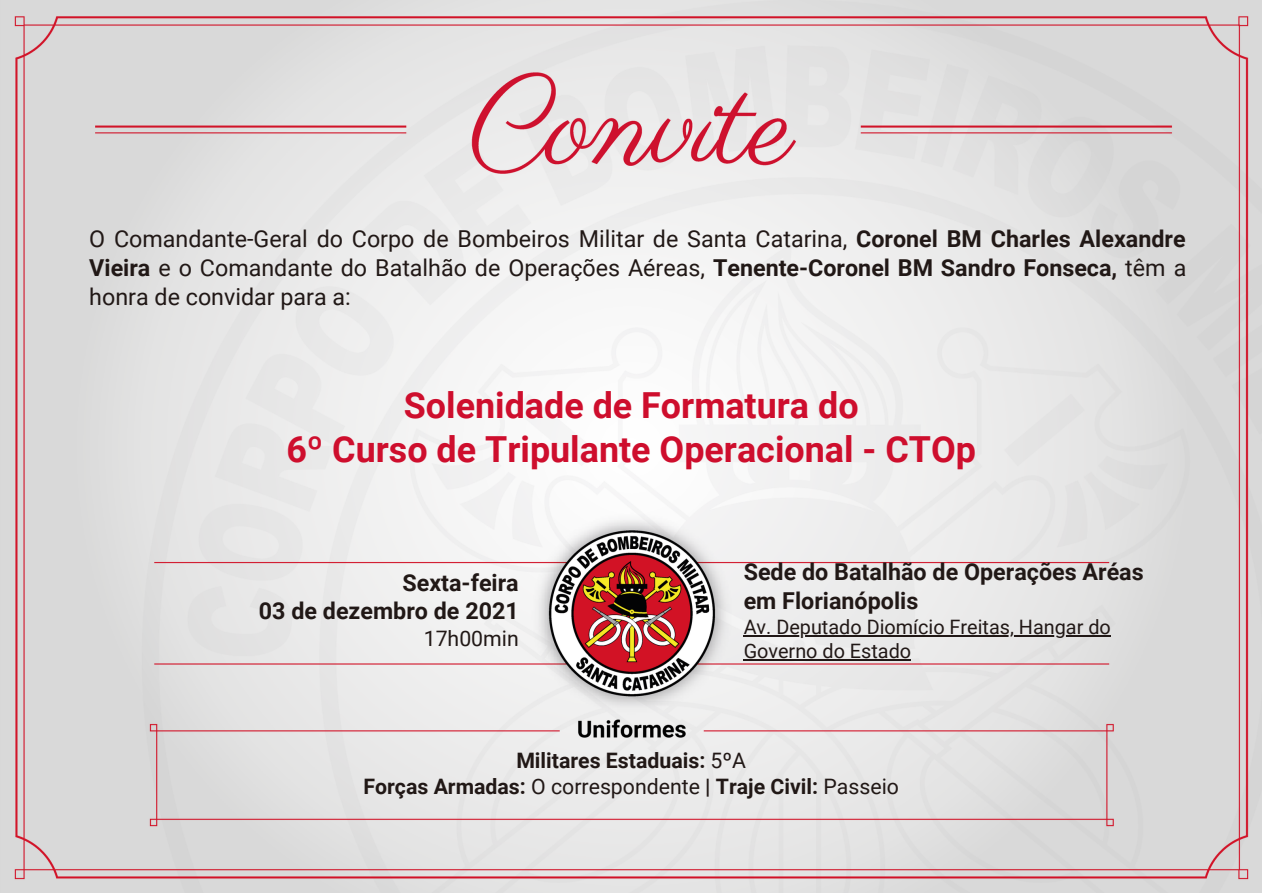
<style>
.page{position:relative;width:1262px;height:893px;background:#fff}
.page>*{position:absolute;margin:0;border:0;box-sizing:border-box;transform-origin:0 0}
.t1{font:700 35.8px "Roboto";color:#ce0e2d}
.t2{font:23.2px/28.6px "Roboto";color:#211816;text-align:justify}
.t3{font:700 23.2px "Roboto";color:#211816}
.t4{font:700 21.2px "Roboto";color:#211816}
.t5{font:21.2px "Roboto";color:#211816}
.t6{font:19.8px/24px "Roboto";color:#211816}
.s1{font-weight:700}
.s2{font-weight:400}
</style>
<div class="page">
<img style="left:0;top:0;width:1262px;height:892px">
<hr style="left:743px;top:635px;width:367px;height:2px;background:#211816">
<hr style="left:743px;top:659px;width:168px;height:2px;background:#211816">
<p class="t2" style="left:89px;top:225px;width:1098px">O Comandante-Geral do Corpo de Bombeiros Militar de Santa Catarina, <span class="s1">Coronel BM Charles Alexandre Vieira</span> e o Comandante do Batalhão de Operações Aéreas, <span class="s1">Tenente-Coronel BM Sandro Fonseca,</span> têm a honra de convidar para a:</p>
<p class="t1" style="left:404px;top:385px;width:456px">Solenidade de Formatura do</p>
<p class="t1" style="left:286px;top:428px;width:691px">6º Curso de Tripulante Operacional - CTOp</p>
<p class="t3" style="left:743px;top:559px;width:401px">Sede do Batalhão de Operações Aréas</p>
<p class="t3" style="left:743px;top:587px;width:176px">em Florianópolis</p>
<p class="t3" style="left:402px;top:569px;width:118px">Sexta-feira</p>
<p class="t3" style="left:259px;top:597px;width:261px">03 de dezembro de 2021</p>
<p class="t5" style="left:424px;top:626px;width:96px">17h00min</p>
<p class="t6" style="left:743px;top:615px;width:368px">Av. Deputado Diomício Freitas, Hangar do<br>Governo do Estado</p>
<p class="t4" style="left:516px;top:748px;width:231px">Militares Estaduais: <span class="s2">5ºA</span></p>
<p class="t4" style="left:363px;top:774px;width:537px">Forças Armadas: <span class="s2">O correspondente</span> | Traje Civil: <span class="s2">Passeio</span></p>
</div>
